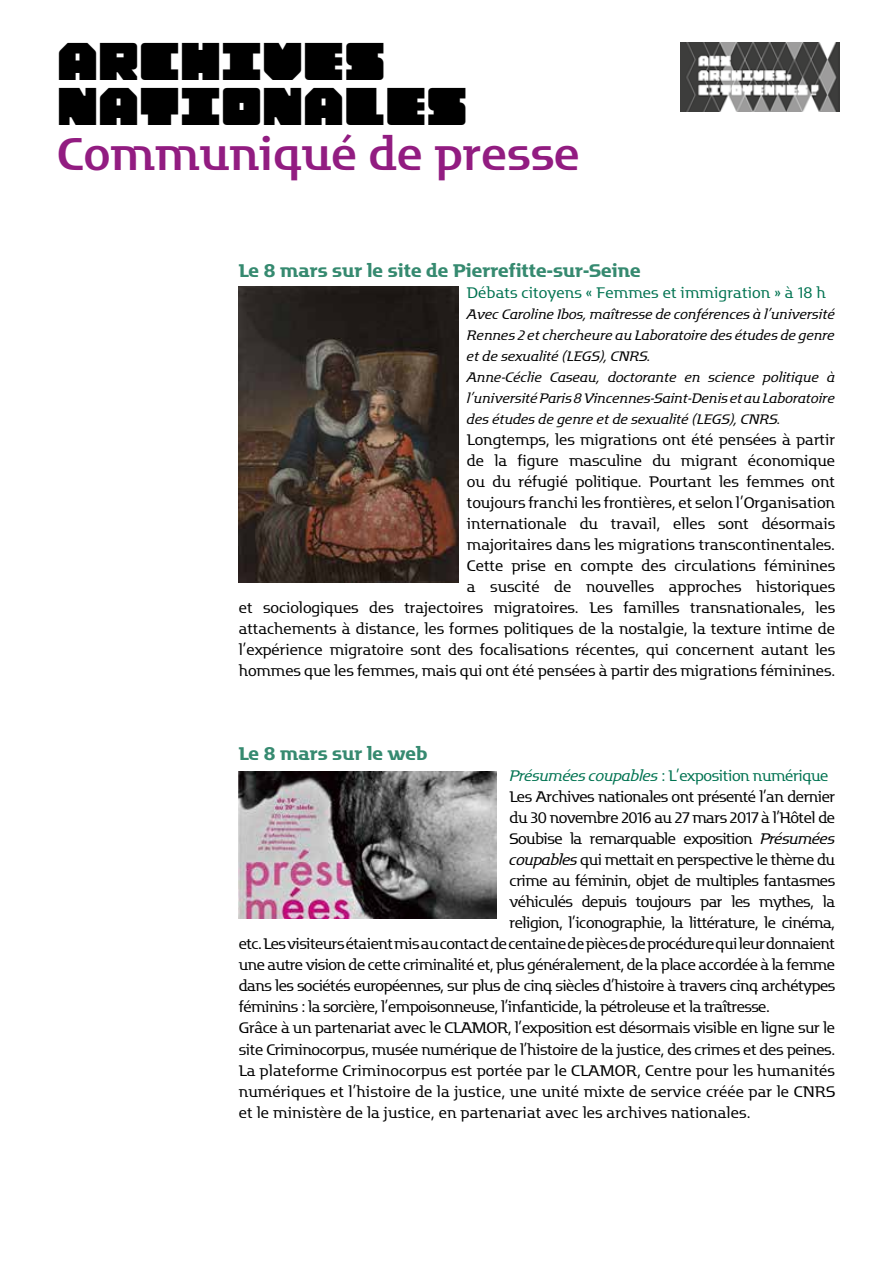
<style>
.page{position:relative;width:893px;height:1263px;background:#fff}
.page>*{position:absolute;margin:0;border:0;box-sizing:border-box;transform-origin:0 0}
.t1{font:45px/45px "Archives Pro Standard";color:#000}
.t2{font:45px "Motter Factum";color:#921c81}
.t3{font:500 18px "Motter Factum";color:#368a70}
.t4{font:15px/21px "Motter Factum";letter-spacing:-.01em;color:#000;text-align:right}
.t5{font:15px "Motter Factum";letter-spacing:-.04em;color:#000}
.t6{font:15px "Motter Factum";letter-spacing:-.03em;color:#000}
.t7{font:15px "Motter Factum";letter-spacing:-.03em;color:#007351}
.t8{font:15px "Motter Factum";color:#007351}
.t9{font:italic 13.5px/21px "Motter Factum";letter-spacing:-.01em;color:#000}
.s1{font-style:italic}
</style>
<div class="page">
<img style="left:680px;top:43px;width:159px;height:69px">
<img style="left:239px;top:287px;width:219px;height:296px">
<img style="left:238px;top:772px;width:259px;height:146px">
<h1 class="t1" style="left:57px;top:42px;width:412px">ARCHIVES<br>NATIONALES</h1>
<h1 class="t2" style="left:57px;top:129px;width:524px">Communiqué de presse</h1>
<p class="t3" style="left:239px;top:261px;width:403px">Le 8 mars sur le site de Pierrefitte-sur-Seine</p>
<p class="t8" style="left:467px;top:285px;width:360px">Débats citoyens « Femmes et immigration » à 18 h</p>
<p class="t9" style="left:467px;top:305px;width:370px">Avec Caroline Ibos, maîtresse de conférences à l’université Rennes 2 et chercheure au Laboratoire des études de genre et de sexualité (LEGS), CNRS.<br>Anne-Céclie Caseau, doctorante en science politique à l’université Paris 8 Vincennes-Saint-Denis et au Laboratoire des études de genre et de sexualité (LEGS), CNRS.</p>
<p class="t4" style="left:239px;top:430px;width:598px">Longtemps, les migrations ont été pensées à partir<br>de la figure masculine du migrant économique<br>ou du réfugié politique. Pourtant les femmes ont<br>toujours franchi les frontières, et selon l’Organisation<br>internationale du travail, elles sont désormais<br>majoritaires dans les migrations transcontinentales.<br>Cette prise en compte des circulations féminines<br>a suscité de nouvelles approches historiques<br>et sociologiques des trajectoires migratoires. Les familles transnationales, les attachements à distance, les formes politiques de la nostalgie, la texture intime de l’expérience migratoire sont des focalisations récentes, qui concernent autant les hommes que les femmes, mais qui ont été pensées à partir des migrations féminines.</p>
<p class="t3" style="left:239px;top:744px;width:190px">Le 8 mars sur le web</p>
<p class="t7" style="left:510px;top:768px;width:320px"><span class="s1">Présumées coupables</span> : L’exposition numérique</p>
<p class="t5" style="left:510px;top:789px;width:327px">Les Archives nationales ont présenté l’an dernier</p>
<p class="t5" style="left:510px;top:810px;width:327px">du 30 novembre 2016 au 27 mars 2017 à l’Hôtel de</p>
<p class="t5" style="left:510px;top:831px;width:327px">Soubise la remarquable exposition <span class="s1">Présumées</span></p>
<p class="t5" style="left:510px;top:852px;width:327px"><span class="s1">coupables</span> qui mettait en perspective le thème du</p>
<p class="t5" style="left:510px;top:873px;width:327px">crime au féminin, objet de multiples fantasmes</p>
<p class="t5" style="left:510px;top:894px;width:327px">véhiculés depuis toujours par les mythes, la</p>
<p class="t5" style="left:510px;top:915px;width:327px">religion, l’iconographie, la littérature, le cinéma,</p>
<p class="t5" style="left:239px;top:936px;width:598px">etc. Les visiteurs étaient mis au contact de centaine de pièces de procédure qui leur donnaient</p>
<p class="t5" style="left:239px;top:957px;width:598px">une autre vision de cette criminalité et, plus généralement, de la place accordée à la femme</p>
<p class="t5" style="left:239px;top:978px;width:598px">dans les sociétés européennes, sur plus de cinq siècles d’histoire à travers cinq archétypes</p>
<p class="t5" style="left:239px;top:999px;width:533px">féminins : la sorcière, l’empoisonneuse, l’infanticide, la pétroleuse et la traîtresse.</p>
<p class="t6" style="left:239px;top:1020px;width:598px">Grâce à un partenariat avec le CLAMOR, l’exposition est désormais visible en ligne sur le</p>
<p class="t6" style="left:239px;top:1041px;width:598px">site Criminocorpus, musée numérique de l’histoire de la justice, des crimes et des peines.</p>
<p class="t4" style="left:239px;top:1060px;width:598px">La plateforme Criminocorpus est portée par le CLAMOR, Centre pour les humanités</p>
<p class="t4" style="left:239px;top:1081px;width:598px">numériques et l’histoire de la justice, une unité mixte de service créée par le CNRS</p>
<p class="t4" style="left:239px;top:1102px;width:513px">et le ministère de la justice, en partenariat avec les archives nationales.</p>
</div>
